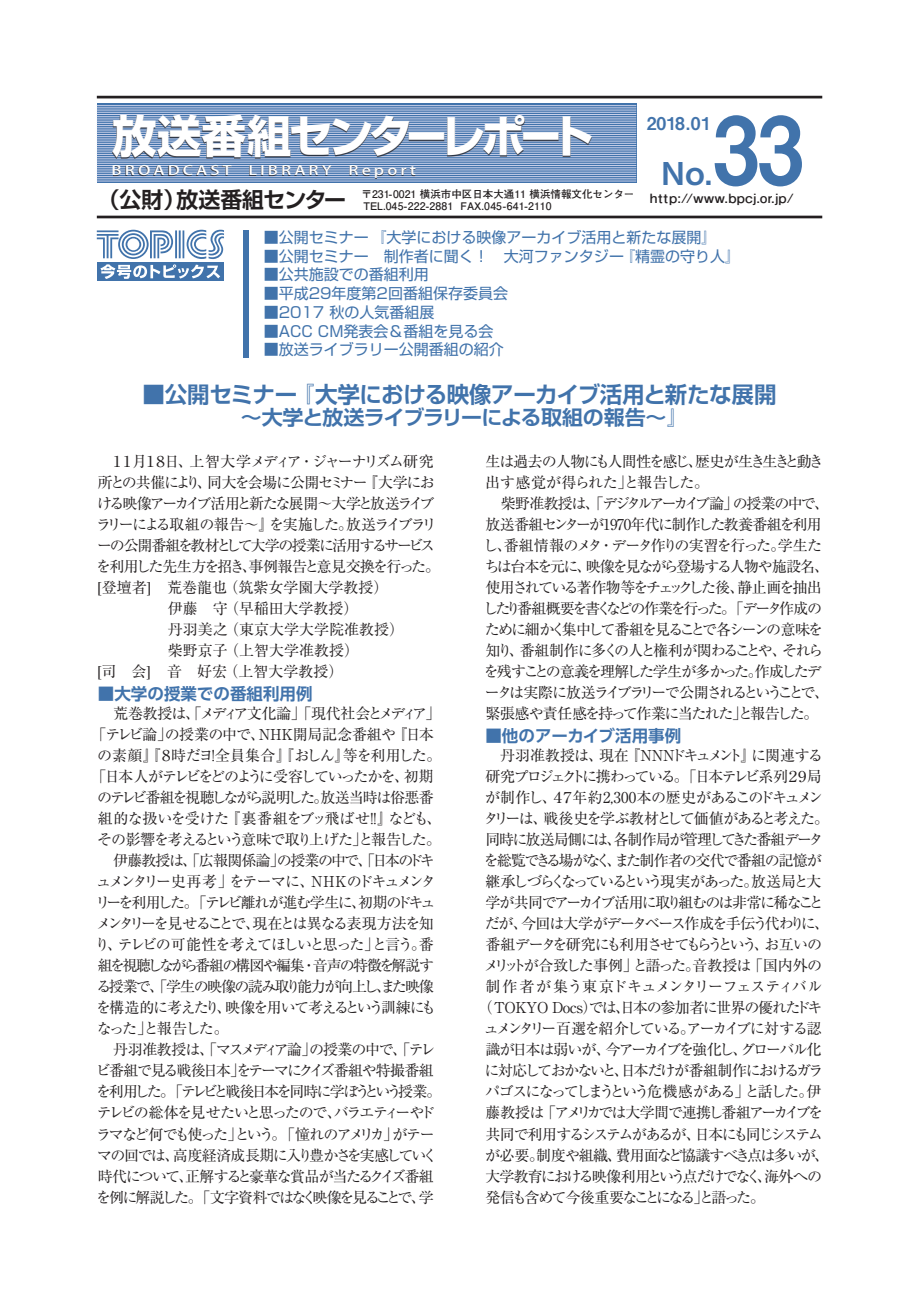
<style>
.page{position:relative;width:919px;height:1289px;background:#fff}
.page>*{position:absolute;margin:0;border:0;box-sizing:border-box;transform-origin:0 0}
.t1{font:94.05px "Midashi Go Pro MB31";color:#4173ab;scale:.9 1}
.t2{font:700 44.7px "Shin Go Pr 5";letter-spacing:-.095em;color:#fff}
.t3{font:31.5px "Midashi Go Pro MB31";color:#4173ab}
.t4{font:700 22.5px "Shin Go Pr 5 De";letter-spacing:-.02em;color:#4173ab}
.t5{font:700 21.9px "Shin Go Pr 5 De";letter-spacing:-.02em;color:#231f20}
.t6{font:700 20.1px "Shin Go Pr 5 De";letter-spacing:-.04em;color:#4173ab;scale:1.04 1}
.t7{font:17.7px "Midashi Go Pro MB31";letter-spacing:.01em;color:#4173ab}
.t8{font:700 16.5px "UD Shin Go Pro De";color:#4173ab}
.中見出し-新ご{font:15px/21px "Ryumin Pr 5";letter-spacing:-.125em;color:#231f20}
.中見出し-新ご-2{font:15px/21px "Ryumin Pr 5";letter-spacing:-.105em;color:#231f20}
.中見出し-新ご-3{font:15px/21px "Ryumin Pr 5";letter-spacing:-.085em;color:#231f20;text-align:center}
.中見出し-新ご-4{font:15px/21px "Ryumin Pr 5";letter-spacing:-.13em;color:#231f20}
.t9{font:15px "Shin Go Pr 5";color:#4173ab}
.中見出し-新ご-5{font:15px "Ryumin Pr 5";color:#231f20}
.中見出し-新ご-6{font:15px "Ryumin Pr 5";letter-spacing:-.15em;color:#231f20}
.中見出し-新ご-7{font:15px/21px "Ryumin Pr 5";letter-spacing:-.075em;color:#231f20}
.中見出し-新ご-8{font:15px "Ryumin Pr 5";letter-spacing:-.05em;color:#231f20}
.中見出し-新ご-9{font:15px "Ryumin Pr 5";letter-spacing:-.145em;color:#231f20}
.中見出し-新ご-10{font:15px "Ryumin Pr 5";letter-spacing:-.135em;color:#231f20}
.中見出し-新ご-11{font:15px "Ryumin Pr 5";letter-spacing:-.08em;color:#231f20}
.中見出し-新ご-12{font:15px "Ryumin Pr 5";letter-spacing:-.04em;color:#231f20}
.t10{font:500 13.05px "Koz Go Pr 6 N";letter-spacing:.18em;color:#fff;scale:1.3 1}
.t11{font:700 12.75px "Futo Go B101 Pr 5";color:#231f20;scale:1.1 1}
.t12{font:700 10.5px "Futo Go B101 Pr 5";color:#231f20}
</style>
<div class="page">
<div style="left:243px;top:230px;width:5px;height:127px;background:#4173ab"></div>
<svg style="left:97px;top:104px;width:539px;height:79px;background:#6088b9"></svg>
<hr style="left:97px;top:105px;width:539px;height:1px;background:#cad1ea">
<hr style="left:97px;top:108px;width:539px;height:1px;background:#cad1ea">
<hr style="left:97px;top:110px;width:539px;height:1px;background:#cad1ea">
<hr style="left:97px;top:112px;width:539px;height:1px;background:#cad1ea">
<hr style="left:97px;top:114px;width:539px;height:1px;background:#cad1ea">
<hr style="left:97px;top:116px;width:539px;height:1px;background:#cad1ea">
<hr style="left:97px;top:119px;width:539px;height:1px;background:#cad1ea">
<hr style="left:97px;top:121px;width:539px;height:1px;background:#cad1ea">
<hr style="left:97px;top:123px;width:539px;height:1px;background:#cad1ea">
<hr style="left:97px;top:125px;width:539px;height:1px;background:#cad1ea">
<hr style="left:97px;top:127px;width:539px;height:1px;background:#cad1ea">
<hr style="left:97px;top:130px;width:539px;height:1px;background:#cad1ea">
<hr style="left:97px;top:132px;width:539px;height:1px;background:#cad1ea">
<hr style="left:97px;top:134px;width:539px;height:1px;background:#cad1ea">
<hr style="left:97px;top:136px;width:539px;height:1px;background:#cad1ea">
<hr style="left:97px;top:139px;width:539px;height:1px;background:#cad1ea">
<hr style="left:97px;top:141px;width:539px;height:1px;background:#cad1ea">
<hr style="left:97px;top:143px;width:539px;height:1px;background:#cad1ea">
<hr style="left:97px;top:145px;width:539px;height:1px;background:#cad1ea">
<hr style="left:97px;top:147px;width:539px;height:1px;background:#cad1ea">
<hr style="left:97px;top:150px;width:539px;height:1px;background:#cad1ea">
<hr style="left:97px;top:152px;width:539px;height:1px;background:#cad1ea">
<hr style="left:97px;top:154px;width:539px;height:1px;background:#cad1ea">
<hr style="left:97px;top:156px;width:539px;height:1px;background:#cad1ea">
<hr style="left:97px;top:159px;width:539px;height:1px;background:#cad1ea">
<hr style="left:97px;top:161px;width:539px;height:1px;background:#cad1ea">
<hr style="left:97px;top:163px;width:539px;height:1px;background:#cad1ea">
<hr style="left:97px;top:165px;width:539px;height:1px;background:#cad1ea">
<hr style="left:97px;top:167px;width:539px;height:1px;background:#cad1ea">
<hr style="left:97px;top:170px;width:539px;height:1px;background:#cad1ea">
<hr style="left:97px;top:172px;width:539px;height:1px;background:#cad1ea">
<hr style="left:97px;top:174px;width:539px;height:1px;background:#cad1ea">
<hr style="left:97px;top:176px;width:539px;height:1px;background:#cad1ea">
<hr style="left:97px;top:178px;width:539px;height:1px;background:#cad1ea">
<hr style="left:97px;top:181px;width:539px;height:1px;background:#cad1ea">
<hr style="left:97px;top:96px;width:725px;height:2px;background:#231f20">
<hr style="left:97px;top:216px;width:725px;height:2px;background:#231f20">
<div style="left:112px;top:115px;width:480px;height:44px;background:#231f20;opacity:.75"></div>
<div style="left:113px;top:165px;width:302px;height:13px;background:#231f20;opacity:.75"></div>
<div style="left:97px;top:262px;width:126px;height:18px;background:#4173ab"></div>
<svg style="left:97px;top:230px;width:127px;height:49px"></svg>
<p class="t2" style="left:112px;top:101px;width:483px">放送番組センターレポート</p>
<p class="t5" style="left:98px;top:182px;width:250px">（公財）放送番組センター</p>
<p class="t12" style="left:361px;top:186px;width:274px">〒231-0021 横浜市中区日本大通11 横浜情報文化センター</p>
<p class="t10" style="left:112px;top:163px;width:94px">BROADCAST</p>
<p class="t10" style="left:248px;top:163px;width:66px">LIBRARY</p>
<p class="t10" style="left:348px;top:163px;width:53px">Report</p>
<p class="t12" style="left:363px;top:198px;width:190px">TEL.045-222-2881 FAX.045-641-2110</p>
<p class="t1" style="left:712px;top:74px;width:103px">33</p>
<p class="t7" style="left:646px;top:110px;width:66px">2018.01</p>
<p class="t3" style="left:661px;top:148px;width:53px">No.</p>
<p class="t11" style="left:649px;top:188px;width:133px">http://www.bpcj.or.jp/</p>
<p class="t9" style="left:264px;top:225px;width:454px">■公開セミナー 『大学における映像アーカイブ活用と新たな展開』</p>
<p class="t9" style="left:264px;top:244px;width:478px">■公開セミナー　制作者に聞く！　大河ファンタジー『精霊の守り人』</p>
<p class="t9" style="left:264px;top:262px;width:166px">■公共施設での番組利用</p>
<p class="t9" style="left:264px;top:281px;width:246px">■平成29年度第2回番組保存委員会</p>
<p class="t9" style="left:264px;top:300px;width:172px">■2017 秋の人気番組展</p>
<p class="t9" style="left:264px;top:319px;width:231px">■ACC CM発表会＆番組を見る会</p>
<p class="t9" style="left:264px;top:337px;width:241px">■放送ライブラリー公開番組の紹介</p>
<p class="t4" style="left:142px;top:376px;width:635px">■公開セミナー『大学における映像アーカイブ活用と新たな展開</p>
<p class="t6" style="left:241px;top:401px;width:431px">～大学と放送ライブラリーによる取組の報告～』</p>
<p class="中見出し-新ご-4" style="left:96px;top:450px;width:345px">　１１月１８日、上智大学メディア・ジャーナリズム研究所との共催により、同大を会場に公開セミナー『大学における映像アーカイブ活用と新たな展開～大学と放送ライブラリーによる取組の報告～』を実施した。放送ライブラリーの公開番組を教材として大学の授業に活用するサービスを利用した先生方を招き、事例報告と意見交換を行った。</p>
<p class="中見出し-新ご-5" style="left:98px;top:576px;width:292px">[登壇者]　荒巻龍也（筑紫女学園大学教授）</p>
<p class="中見出し-新ご-5" style="left:168px;top:597px;width:192px">伊藤　守（早稲田大学教授）</p>
<p class="中見出し-新ご-5" style="left:168px;top:618px;width:238px">丹羽美之（東京大学大学院准教授）</p>
<p class="中見出し-新ご-5" style="left:168px;top:639px;width:193px">柴野京子（上智大学准教授）</p>
<p class="中見出し-新ご-5" style="left:98px;top:660px;width:247px">[司　会]　音　好宏（上智大学教授）</p>
<p class="t8" style="left:98px;top:680px;width:216px">■大学の授業での番組利用例</p>
<p class="中見出し-新ご-3" style="left:91px;top:702px;width:351px">　荒巻教授は、「メディア文化論」「現代社会とメディア」「テレビ論」の授業の中で、ＮＨＫ開局記念番組や『日本の素顔』『８時だヨ！全員集合』『おしん』等を利用した。「日本人がテレビをどのように受容していったかを、初期のテレビ番組を視聴しながら説明した。放送当時は俗悪番組的な扱いを受けた『裏番組をブッ飛ばせ！！』なども、その影響を考えるという意味で取り上げた」と報告した。</p>
<p class="中見出し-新ご-2" style="left:95px;top:849px;width:343px">　伊藤教授は、「広報関係論」の授業の中で、「日本のドキュメンタリー史再考」をテーマに、ＮＨＫのドキュメンタリーを利用した。「テレビ離れが進む学生に、初期のドキュメンタリーを見せることで、現在とは異なる表現方法を知り、テレビの可能性を考えてほしいと思った」と言う。番組を視聴しながら番組の構図や編集・音声の特徴を解説する授業で、「学生の映像の読み取り能力が向上し、また映像を構造的に考えたり、映像を用いて考えるという訓練にもなった」と報告した。</p>
<p class="中見出し-新ご" style="left:96px;top:1038px;width:347px">　丹羽准教授は、「マスメディア論」の授業の中で、「テレビ番組で見る戦後日本」をテーマにクイズ番組や特撮番組を利用した。「テレビと戦後日本を同時に学ぼうという授業。テレビの総体を見せたいと思ったので、バラエティーやドラマなど何でも使った」という。「憧れのアメリカ」がテーマの回では、高度経済成長期に入り豊かさを実感していく時代について、正解すると豪華な賞品が当たるクイズ番組を例に解説した。「文字資料ではなく映像を見ることで、学</p>
<p class="中見出し-新ご-7" style="left:485px;top:450px;width:340px">生は過去の人物にも人間性を感じ、歴史が生き生きと動き出す感覚が得られた」と報告した。</p>
<p class="中見出し-新ご" style="left:483px;top:492px;width:348px">　柴野准教授は、「デジタルアーカイブ論」の授業の中で、放送番組センターが1970年代に制作した教養番組を利用し、番組情報のメタ・データ作りの実習を行った。学生たちは台本を元に、映像を見ながら登場する人物や施設名、使用されている著作物等をチェックした後、静止画を抽出したり番組概要を書くなどの作業を行った。「データ作成のために細かく集中して番組を見ることで各シーンの意味を知り、番組制作に多くの人と権利が関わることや、それらを残すことの意義を理解した学生が多かった。作成したデータは実際に放送ライブラリーで公開されるということで、緊張感や責任感を持って作業に当たれた」と報告した。</p>
<p class="t8" style="left:485px;top:722px;width:197px">■他のアーカイブ活用事例</p>
<p class="中見出し-新ご-2" style="left:485px;top:744px;width:339px">　丹羽准教授は、現在『ＮＮＮドキュメント』に関連する</p>
<p class="中見出し-新ご-9" style="left:485px;top:765px;width:338px">研究プロジェクトに携わっている。「日本テレビ系列２９局</p>
<p class="中見出し-新ご-8" style="left:485px;top:786px;width:339px">が制作し、４７年約2,300本の歴史があるこのドキュメン</p>
<p class="中見出し-新ご-2" style="left:483px;top:807px;width:347px">タリーは、戦後史を学ぶ教材として価値があると考えた。</p>
<p class="中見出し-新ご-2" style="left:485px;top:828px;width:339px">同時に放送局側には、各制作局が管理してきた番組データ</p>
<p class="中見出し-新ご-3" style="left:484px;top:849px;width:339px">を総覧できる場がなく、また制作者の交代で番組の記憶が</p>
<p class="中見出し-新ご-6" style="left:485px;top:870px;width:337px">継承しづらくなっているという現実があった。放送局と大</p>
<p class="中見出し-新ご-2" style="left:485px;top:891px;width:340px">学が共同でアーカイブ活用に取り組むのは非常に稀なこと</p>
<p class="中見出し-新ご-3" style="left:484px;top:912px;width:346px">だが、今回は大学がデータベース作成を手伝う代わりに、</p>
<p class="中見出し-新ご-2" style="left:485px;top:933px;width:338px">番組データを研究にも利用させてもらうという、お互いの</p>
<p class="中見出し-新ご-8" style="left:484px;top:954px;width:340px">メリットが合致した事例」と語った。音教授は「国内外の</p>
<p class="中見出し-新ご-12" style="left:485px;top:975px;width:338px">制作者が集う東京ドキュメンタリーフェスティバル</p>
<p class="中見出し-新ご-7" style="left:478px;top:996px;width:346px">（TOKYO Docs）では、日本の参加者に世界の優れたドキ</p>
<p class="中見出し-新ご-2" style="left:484px;top:1017px;width:339px">ュメンタリー百選を紹介している。アーカイブに対する認</p>
<p class="中見出し-新ご-2" style="left:485px;top:1038px;width:337px">識が日本は弱いが、今アーカイブを強化し、グローバル化</p>
<p class="中見出し-新ご-2" style="left:484px;top:1059px;width:340px">に対応しておかないと、日本だけが番組制作におけるガラ</p>
<p class="中見出し-新ご-10" style="left:485px;top:1080px;width:338px">パゴスになってしまうという危機感がある」と話した。伊</p>
<p class="中見出し-新ご-4" style="left:485px;top:1101px;width:339px">藤教授は「アメリカでは大学間で連携し番組アーカイブを</p>
<p class="中見出し-新ご-6" style="left:485px;top:1122px;width:339px">共同で利用するシステムがあるが、日本にも同じシステム</p>
<p class="中見出し-新ご-11" style="left:485px;top:1143px;width:345px">が必要。制度や組織、費用面など協議すべき点は多いが、</p>
<p class="中見出し-新ご-2" style="left:485px;top:1164px;width:338px">大学教育における映像利用という点だけでなく、海外への</p>
<p class="中見出し-新ご-6" style="left:485px;top:1185px;width:281px">発信も含めて今後重要なことになる」と語った。</p>
</div>
